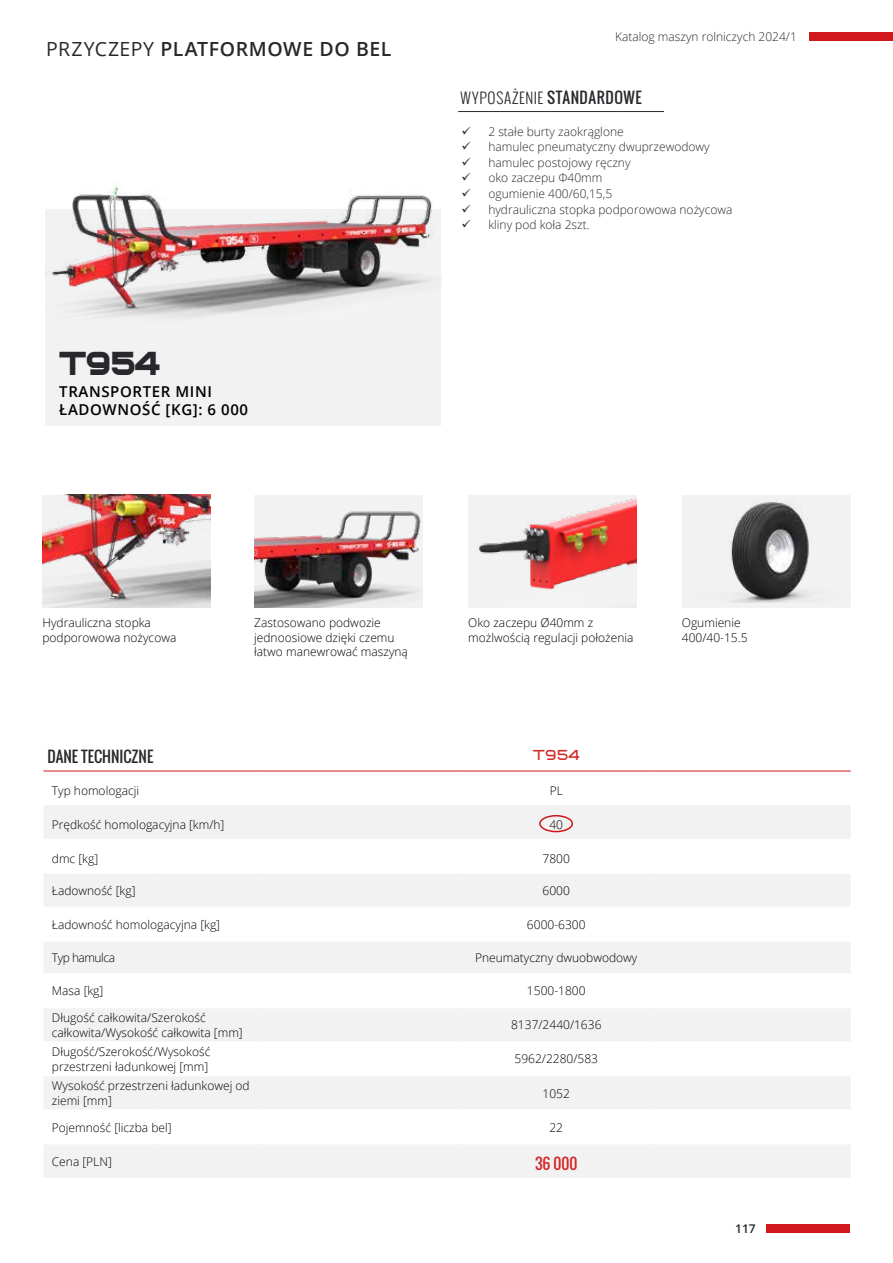
<style>
.page{position:relative;width:893px;height:1263px;background:#fff}
.page>*{position:absolute;margin:0;border:0;box-sizing:border-box;transform-origin:0 0}
.t1{font:700 45px "Bitsumishi Pro";color:#28282c}
.t2{font:600 19.5px "Open Sans";letter-spacing:.03em;color:#28282c}
.t3{font:19.5px "Bitsumishi Pro";color:#d32727}
.t4{font:600 15px/18px "Open Sans";letter-spacing:.04em;color:#000}
.t5{font:300 15px "Oswald";letter-spacing:.045em;color:#28282c}
.t6{font:15px "Oswald";color:#28282c}
.t7{font:15px "Oswald";color:#d32727}
.t8{font:300 12px/14.4px "Open Sans";color:#000}
.t9{font:300 12px/15.6px "Open Sans";color:#28282c}
.t10{font:300 12px "Open Sans";letter-spacing:-.04em;color:#000}
.t11{font:600 12px "Open Sans";color:#28282c}
.s1{font-weight:400}
</style>
<div class="page">
<div style="left:766px;top:1224px;width:84px;height:9px;background:#d0181d"></div>
<div style="left:809px;top:32px;width:84px;height:9px;background:#d0181d"></div>
<div style="left:46px;top:209px;width:395px;height:217px;background:#f2f2f2"></div>
<img style="left:51px;top:187px;width:382px;height:130px">
<hr style="left:458px;top:111px;width:206px;height:1px;background:#28282c">
<div style="left:683px;top:495px;width:168px;height:112px;background:#f2f2f2"></div>
<img style="left:731px;top:500px;width:78px;height:102px">
<img style="left:42px;top:495px;width:169px;height:112px">
<img style="left:468px;top:495px;width:168px;height:112px">
<img style="left:255px;top:495px;width:168px;height:112px">
<svg style="left:44px;top:805px;width:807px;height:373px;fill:#f2f2f2"></svg>
<hr style="left:43px;top:873px;width:110px;height:1px;background:#fff">
<hr style="left:153px;top:873px;width:109px;height:1px;background:#fff">
<hr style="left:262px;top:873px;width:196px;height:1px;background:#fff">
<hr style="left:458px;top:873px;width:196px;height:1px;background:#fff">
<hr style="left:654px;top:873px;width:197px;height:1px;background:#fff">
<hr style="left:43px;top:907px;width:110px;height:1px;background:#fff">
<hr style="left:153px;top:907px;width:109px;height:1px;background:#fff">
<hr style="left:262px;top:907px;width:196px;height:1px;background:#fff">
<hr style="left:458px;top:907px;width:196px;height:1px;background:#fff">
<hr style="left:654px;top:907px;width:197px;height:1px;background:#fff">
<hr style="left:43px;top:941px;width:110px;height:1px;background:#fff">
<hr style="left:153px;top:941px;width:109px;height:1px;background:#fff">
<hr style="left:262px;top:941px;width:196px;height:1px;background:#fff">
<hr style="left:458px;top:941px;width:196px;height:1px;background:#fff">
<hr style="left:654px;top:941px;width:197px;height:1px;background:#fff">
<hr style="left:43px;top:973px;width:110px;height:1px;background:#fff">
<hr style="left:153px;top:973px;width:109px;height:1px;background:#fff">
<hr style="left:262px;top:973px;width:196px;height:1px;background:#fff">
<hr style="left:458px;top:973px;width:196px;height:1px;background:#fff">
<hr style="left:654px;top:973px;width:197px;height:1px;background:#fff">
<hr style="left:43px;top:1007px;width:110px;height:1px;background:#fff">
<hr style="left:153px;top:1007px;width:109px;height:1px;background:#fff">
<hr style="left:262px;top:1007px;width:196px;height:1px;background:#fff">
<hr style="left:458px;top:1007px;width:196px;height:1px;background:#fff">
<hr style="left:654px;top:1007px;width:197px;height:1px;background:#fff">
<hr style="left:43px;top:1041px;width:110px;height:1px;background:#fff">
<hr style="left:153px;top:1041px;width:109px;height:1px;background:#fff">
<hr style="left:262px;top:1041px;width:196px;height:1px;background:#fff">
<hr style="left:458px;top:1041px;width:196px;height:1px;background:#fff">
<hr style="left:654px;top:1041px;width:197px;height:1px;background:#fff">
<hr style="left:43px;top:1075px;width:110px;height:1px;background:#fff">
<hr style="left:153px;top:1075px;width:109px;height:1px;background:#fff">
<hr style="left:262px;top:1075px;width:196px;height:1px;background:#fff">
<hr style="left:458px;top:1075px;width:196px;height:1px;background:#fff">
<hr style="left:654px;top:1075px;width:197px;height:1px;background:#fff">
<hr style="left:43px;top:1109px;width:110px;height:1px;background:#fff">
<hr style="left:153px;top:1109px;width:109px;height:1px;background:#fff">
<hr style="left:262px;top:1109px;width:196px;height:1px;background:#fff">
<hr style="left:458px;top:1109px;width:196px;height:1px;background:#fff">
<hr style="left:654px;top:1109px;width:197px;height:1px;background:#fff">
<hr style="left:43px;top:1143px;width:110px;height:1px;background:#fff">
<hr style="left:153px;top:1143px;width:109px;height:1px;background:#fff">
<hr style="left:262px;top:1143px;width:196px;height:1px;background:#fff">
<hr style="left:458px;top:1143px;width:196px;height:1px;background:#fff">
<hr style="left:654px;top:1143px;width:197px;height:1px;background:#fff">
<hr style="left:262px;top:771px;width:196px;height:1px;background:#cd1719">
<hr style="left:458px;top:771px;width:196px;height:1px;background:#cd1719">
<hr style="left:654px;top:771px;width:197px;height:1px;background:#cd1719">
<hr style="left:43px;top:771px;width:110px;height:1px;background:#cd1719">
<hr style="left:153px;top:771px;width:109px;height:1px;background:#cd1719">
<div style="left:539px;top:815px;width:34px;height:17px;border:2px solid #cd1719;border-radius:50%"></div>
<h2 class="t2" style="left:46px;top:36px;width:347px"><span class="s1">PRZYCZEPY</span> PLATFORMOWE DO BEL</h2>
<h1 class="t1" style="left:59px;top:346px;width:102px">T954</h1>
<p class="t4" style="left:59px;top:382px;width:190px">TRANSPORTER MINI<br>ŁADOWNOŚĆ [KG]: 6 000</p>
<p class="t9" style="left:615px;top:29px;width:183px">Katalog maszyn rolniczych 2024/1</p>
<p class="t5" style="left:461px;top:87px;width:183px">WYPOSAŻENIE <span class="s1">STANDARDOWE</span></p>
<p class="t9" style="left:488px;top:123px;width:246px">2 stałe burty zaokrąglone<br>hamulec pneumatyczny dwuprzewodowy hamulec postojowy ręczny<br>oko zaczepu Φ40mm<br>ogumienie 400/60,15,5<br>hydrauliczna stopka podporowowa nożycowa kliny pod koła 2szt.</p>
<p class="t8" style="left:42px;top:615px;width:135px">Hydrauliczna stopka podporowowa nożycowa</p>
<p class="t8" style="left:468px;top:615px;width:167px">Oko zaczepu Ø40mm z możlwością regulacji położenia</p>
<p class="t8" style="left:254px;top:615px;width:155px">Zastosowano podwozie jednoosiowe dzięki czemu łatwo manewrować maszyną</p>
<p class="t8" style="left:682px;top:615px;width:67px">Ogumienie<br>400/40-15.5</p>
<p class="t6" style="left:48px;top:745px;width:107px">DANE TECHNICZNE</p>
<h2 class="t3" style="left:533px;top:747px;width:48px">T954</h2>
<p class="t8" style="left:52px;top:783px;width:89px">Typ homologacji</p>
<p class="t8" style="left:550px;top:783px;width:15px">PL</p>
<p class="t8" style="left:52px;top:817px;width:174px">Prędkość homologacyjna [km/h]</p>
<p class="t8" style="left:549px;top:817px;width:15px">40</p>
<p class="t8" style="left:52px;top:851px;width:48px">dmc [kg]</p>
<p class="t8" style="left:543px;top:851px;width:29px">7800</p>
<p class="t8" style="left:52px;top:883px;width:85px">Ładowność [kg]</p>
<p class="t8" style="left:543px;top:883px;width:29px">6000</p>
<p class="t8" style="left:52px;top:917px;width:170px">Ładowność homologacyjna [kg]</p>
<p class="t8" style="left:527px;top:917px;width:60px">6000-6300</p>
<p class="t10" style="left:52px;top:949px;width:65px">Typ hamulca</p>
<p class="t8" style="left:475px;top:950px;width:164px">Pneumatyczny dwuobwodowy</p>
<p class="t8" style="left:52px;top:983px;width:53px">Masa [kg]</p>
<p class="t8" style="left:527px;top:983px;width:60px">1500-1800</p>
<p class="t8" style="left:52px;top:1010px;width:192px">Długość całkowita/Szerokość całkowita/Wysokość całkowita [mm]</p>
<p class="t8" style="left:511px;top:1017px;width:92px">8137/2440/1636</p>
<p class="t8" style="left:52px;top:1044px;width:160px">Długość/Szerokość/Wysokość przestrzeni ładunkowej [mm]</p>
<p class="t8" style="left:514px;top:1051px;width:85px">5962/2280/583</p>
<p class="t8" style="left:52px;top:1078px;width:199px">Wysokość przestrzeni ładunkowej od ziemi [mm]</p>
<p class="t8" style="left:543px;top:1085px;width:29px">1052</p>
<p class="t8" style="left:52px;top:1120px;width:121px">Pojemność [liczba bel]</p>
<p class="t8" style="left:549px;top:1120px;width:15px">22</p>
<p class="t8" style="left:52px;top:1154px;width:62px">Cena [PLN]</p>
<p class="t7" style="left:535px;top:1152px;width:44px">36 000</p>
<p class="t11" style="left:735px;top:1221px;width:22px">117</p>
</div>
